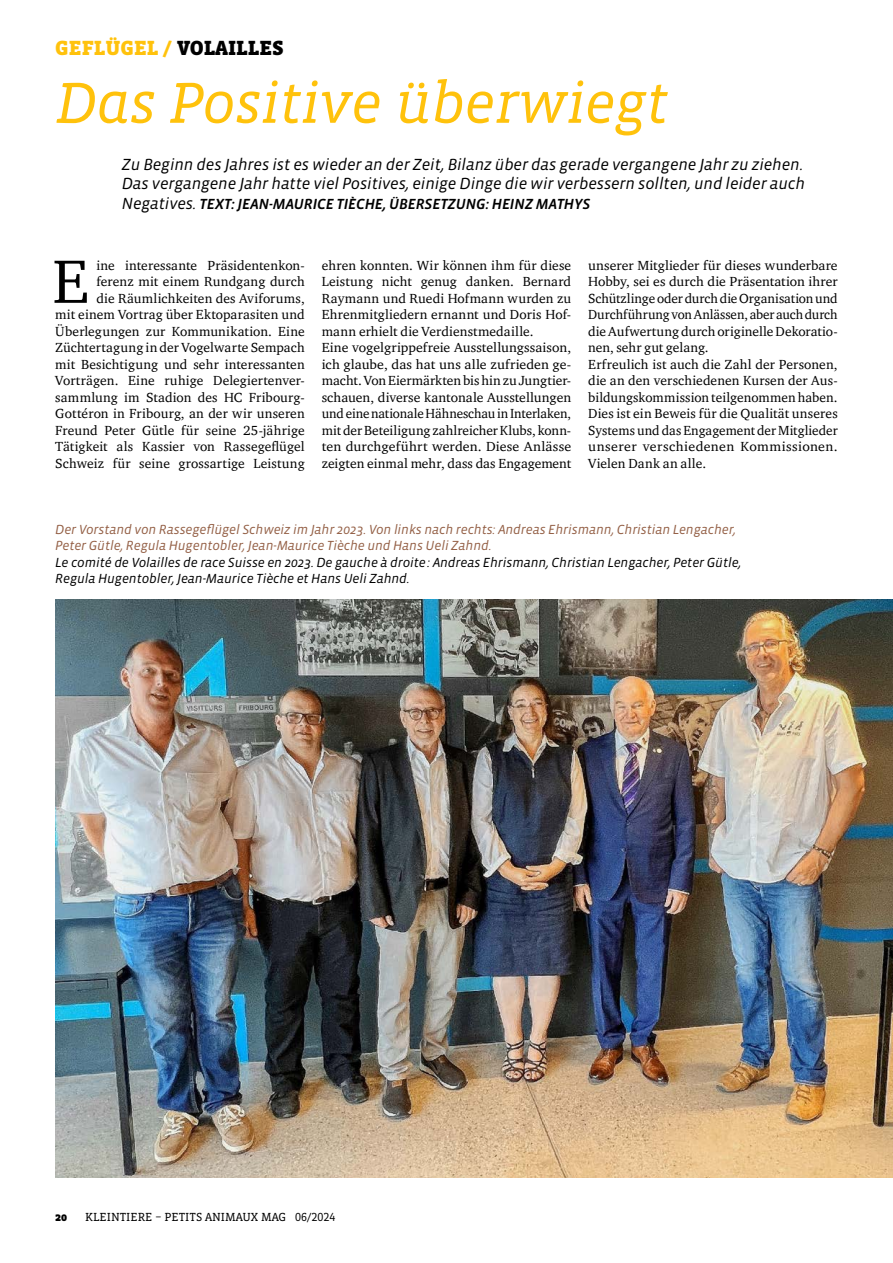
<style>
.page{position:relative;width:893px;height:1263px;background:#fff}
.page>*{position:absolute;margin:0;border:0;box-sizing:border-box;transform-origin:0 0}
.t1{font:62.7px "Charter ITC";color:#000}
.t2{font:italic 58.8px "Vista Slab OT";letter-spacing:-.02em;color:#ffc20c}
.t3{font:900 21px "Vista Slab OT";color:#ffc20c}
.t4{font:italic 16.5px/19.5px "Vista Sans OT";letter-spacing:-.01em;color:#000}
.t5{font:italic 500 15px "Vista Sans OT";letter-spacing:-.01em;color:#000}
.t6{font:13.5px/16.5px "Charter ITC";letter-spacing:.01em;color:#000}
.t7{font:italic 13.5px/16.5px "Vista Sans OT";letter-spacing:-.01em;color:#946046}
.t8{font:italic 13.5px/16.5px "Vista Sans OT";letter-spacing:-.01em;color:#000}
.t9{font:12px "Vista Slab OT";color:#000}
.t10{font:900 12px "Vista Slab OT";color:#000}
.s1{color:#000}
.s2{font-weight:400;font-size:16.5px}
</style>
<div class="page">
<img style="left:55px;top:600px;width:838px;height:577px">
<h3 class="t3" style="left:55px;top:37px;width:230px">GEFLÜGEL / <span class="s1">VOLAILLES</span></h3>
<h2 class="t2" style="left:55px;top:73px;width:615px">Das Positive überwiegt</h2>
<p class="t4" style="left:122px;top:155px;width:685px">Zu Beginn des Jahres ist es wieder an der Zeit, Bilanz über das gerade vergangene Jahr zu ziehen.<br>Das vergangene Jahr hatte viel Positives, einige Dinge die wir verbessern sollten, und leider auch</p>
<p class="t5" style="left:122px;top:196px;width:470px"><span class="s2">Negatives.</span> TEXT: JEAN-MAURICE TIÈCHE, ÜBERSETZUNG: HEINZ MATHYS</p>
<p class="t6" style="left:55px;top:257px;width:251px;text-align:right">ine interessante Präsidentenkon-<br>ferenz mit einem Rundgang durch<br>die Räumlichkeiten des Aviforums,<br>mit einem Vortrag über Ektoparasiten und Überlegungen zur Kommunikation. Eine Züchtertagung in der Vogelwarte Sempach mit Besichtigung und sehr interessanten Vorträgen. Eine ruhige Delegiertenver&shy;sammlung im Stadion des HC Fribourg-Gottéron in Fribourg, an der wir unseren Freund Peter Gütle für seine 25-jährige Tätigkeit als Kassier von Rassegeflügel Schweiz für seine grossartige Leistung</p>
<p class="t6" style="left:322px;top:257px;width:251px">ehren konnten. Wir können ihm für diese Leistung nicht genug danken. Bernard Raymann und Ruedi Hofmann wurden zu Ehrenmitgliedern ernannt und Doris Hof&shy;mann erhielt die Verdienstmedaille.<br>Eine vogelgrippefreie Ausstellungssaison, ich glaube, das hat uns alle zufrieden ge&shy;macht. Von Eiermärkten bis hin zu Jungtier&shy;schauen, diverse kantonale Ausstellungen und eine nationale Hähneschau in Interlaken, mit der Beteiligung zahlreicher Klubs, konn&shy;ten durchgeführt werden. Diese Anlässe zeigten einmal mehr, dass das Engagement</p>
<p class="t6" style="left:588px;top:257px;width:251px">unserer Mitglieder für dieses wunderbare Hobby, sei es durch die Präsentation ihrer Schützlinge oder durch die Organisation und Durchführung von Anlässen, aber auch durch die Aufwertung durch originelle Dekoratio&shy;nen, sehr gut gelang.<br>Erfreulich ist auch die Zahl der Personen, die an den verschiedenen Kursen der Aus&shy;bildungskommission teilgenommen haben.<br>Dies ist ein Beweis für die Qualität unseres Systems und das Engagement der Mitglieder unserer verschiedenen Kommissionen.<br>Vielen Dank an alle.</p>
<h1 class="t1" style="left:52px;top:242px;width:38px">E</h1>
<p class="t7" style="left:55px;top:521px;width:682px">Der Vorstand von Rassegeflügel Schweiz im Jahr 2023. Von links nach rechts: Andreas Ehrismann, Christian Lengacher,<br>Peter Gütle, Regula Hugentobler, Jean-Maurice Tièche und Hans Ueli Zahnd.</p>
<p class="t8" style="left:55px;top:554px;width:688px">Le comité de Volailles de race Suisse en 2023. De gauche à droite: Andreas Ehrismann, Christian Lengacher, Peter Gütle,<br>Regula Hugentobler, Jean-Maurice Tièche et Hans Ueli Zahnd.</p>
<p class="t10" style="left:55px;top:1210px;width:13px">20</p>
<p class="t9" style="left:85px;top:1210px;width:252px">KLEINTIERE – PETITS ANIMAUX MAG 06/2024</p>
</div>
